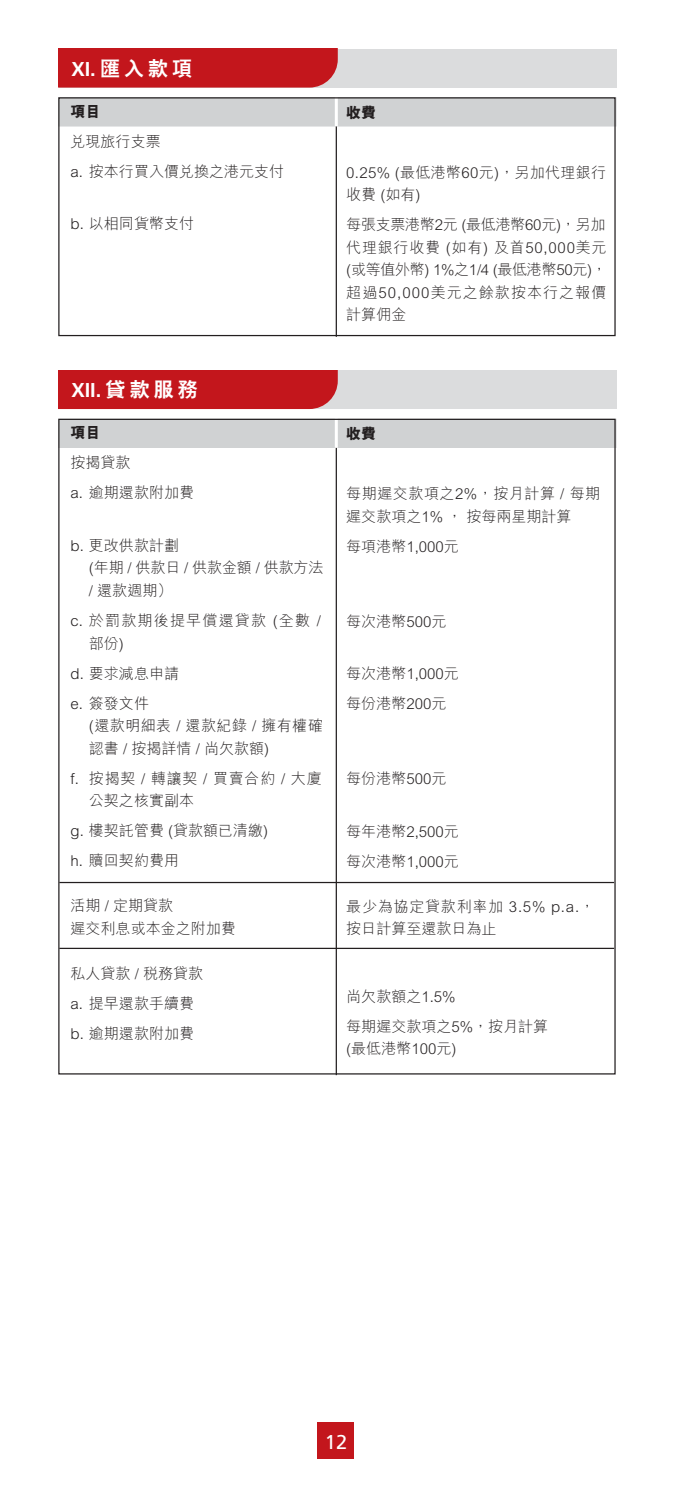
<style>
.page{position:relative;width:674px;height:1489px;background:#fff}
.page>*{position:absolute;margin:0;border:0;box-sizing:border-box;transform-origin:0 0}
.t1{font:700 20px "Frutiger LT Std";color:#fff}
.t2{font:800 20px "C Hei 2 HK";color:#fff}
.t3{font:20px "Frutiger LT Std";color:#fff}
.t4{font:300 15px/30px "M Hei HK";color:#231f20}
.t5{font:300 15px/22.5px "M Hei HK";letter-spacing:.03em;color:#231f20}
.t6{font:300 15px/22.5px "M Hei HK";letter-spacing:.025em;color:#231f20}
.t7{font:300 15px/22.5px "M Hei HK";letter-spacing:.02em;color:#231f20}
.t8{font:300 15px/22.5px "M Hei HK";letter-spacing:.05em;color:#231f20}
.t9{font:300 15px/22.5px "M Hei HK";letter-spacing:.08em;color:#231f20}
.t10{font:800 15px "M Hei HK";color:#231f20}
.s1{font-family:"Frutiger LT Std";font-weight:700}
.s2{font-weight:800}
.s3{font-family:"C Hei 2 HK";font-weight:800}
</style>
<div class="page">
<div style="left:317px;top:1422px;width:37px;height:36px;background:#c3161c"></div>
<div style="left:58px;top:97px;width:558px;height:29px;background:#d0d2d3"></div>
<hr style="left:335px;top:126px;width:2px;height:211px;background:#231f20">
<hr style="left:334px;top:76px;width:3px;height:50px;background:#fff">
<div style="left:59px;top:49px;width:557px;height:39px;background:#dbdcdd"></div>
<div style="left:59px;top:49px;width:278px;height:39px;background:#c3161c"></div>
<div style="left:58px;top:97px;width:557px;height:239px;border:1px solid #231f20"></div>
<div style="left:58px;top:418px;width:558px;height:30px;background:#d0d2d3"></div>
<hr style="left:335px;top:447px;width:2px;height:628px;background:#231f20">
<hr style="left:334px;top:397px;width:3px;height:50px;background:#fff">
<div style="left:59px;top:370px;width:557px;height:39px;background:#dbdcdd"></div>
<div style="left:59px;top:370px;width:278px;height:39px;background:#c3161c"></div>
<hr style="left:59px;top:881px;width:554px;height:2px;background:#231f20">
<hr style="left:59px;top:947px;width:554px;height:2px;background:#231f20">
<p class="t2" style="left:71px;top:55px;width:122px"><span class="s1">XI.</span>匯入款項</p>
<p class="t4" style="left:71px;top:96px;width:215px"><span class="s2">項目<br></span>兌現旅行支票<br>a. 按本行買入價兌換之港元支付</p>
<p class="t4" style="left:71px;top:208px;width:125px">b. 以相同貨幣支付</p>
<p class="t1" style="left:71px;top:378px;width:128px">XII.<span class="s3">貸款服務</span></p>
<p class="t4" style="left:71px;top:417px;width:125px"><span class="s2">項目<br></span>按揭貸款<br>a. 逾期還款附加費</p>
<p class="t4" style="left:89px;top:533px;width:236px;line-height:22.5px;text-indent:-18px">b. 更改供款計劃<br>(年期 / 供款日 / 供款金額 / 供款方法/ 還款週期）</p>
<p class="t9" style="left:89px;top:608px;width:233px;text-indent:-18px">c. 於罰款期後提早償還貸款 (全數 /部份)</p>
<p class="t4" style="left:71px;top:657px;width:110px">d. 要求減息申請e. 簽發文件</p>
<p class="t5" style="left:89px;top:713px;width:235px">(還款明細表 / 還款紀錄 / 擁有權確認書 / 按揭詳情 / 尚欠款額)</p>
<p class="t8" style="left:89px;top:766px;width:234px;text-indent:-18px">f. 按揭契 / 轉讓契 / 買賣合約 / 大廈公契之核實副本</p>
<p class="t4" style="left:71px;top:815px;width:199px">g. 樓契託管費 (貸款額已清繳) h. 贖回契約費用</p>
<p class="t4" style="left:71px;top:893px;width:167px;line-height:22.5px">活期 / 定期貸款<br>遲交利息或本金之附加費</p>
<p class="t4" style="left:71px;top:957px;width:134px">私人貸款 / 稅務貸款a. 提早還款手續費b. 逾期還款附加費</p>
<p class="t10" style="left:346px;top:102px;width:31px">收費</p>
<p class="t7" style="left:346px;top:160px;width:261px">0.25% (最低港幣60元)，另加代理銀行收費 (如有)</p>
<p class="t4" style="left:346px;top:213px;width:262px;line-height:22.5px;text-align:justify">每張支票港幣2元 (最低港幣60元)，另加代理銀行收費 (如有) 及首50,000美元(或等值外幣) 1%之1/4 (最低港幣50元)，超過50,000美元之餘款按本行之報價計算佣金</p>
<p class="t10" style="left:346px;top:423px;width:31px">收費</p>
<p class="t4" style="left:346px;top:482px;width:255px;line-height:22.5px">每期遲交款項之2%，按月計算 / 每期遲交款項之1% ， 按每兩星期計算</p>
<p class="t4" style="left:346px;top:530px;width:114px">每項港幣1,000元</p>
<p class="t4" style="left:346px;top:605px;width:102px">每次港幣500元</p>
<p class="t4" style="left:346px;top:658px;width:114px">每次港幣1,000元每份港幣200元</p>
<p class="t4" style="left:346px;top:763px;width:102px">每份港幣500元</p>
<p class="t4" style="left:346px;top:815px;width:114px">每年港幣2,500元每次港幣1,000元</p>
<p class="t6" style="left:346px;top:894px;width:250px">最少為協定貸款利率加 3.5% p.a.，按日計算至還款日為止</p>
<p class="t4" style="left:346px;top:980px;width:203px">尚欠款額之1.5%<br>每期遲交款項之5%，按月計算</p>
<p class="t4" style="left:346px;top:1033px;width:112px">(最低港幣100元)</p>
<p class="t3" style="left:325px;top:1430px;width:24px">12</p>
</div>
